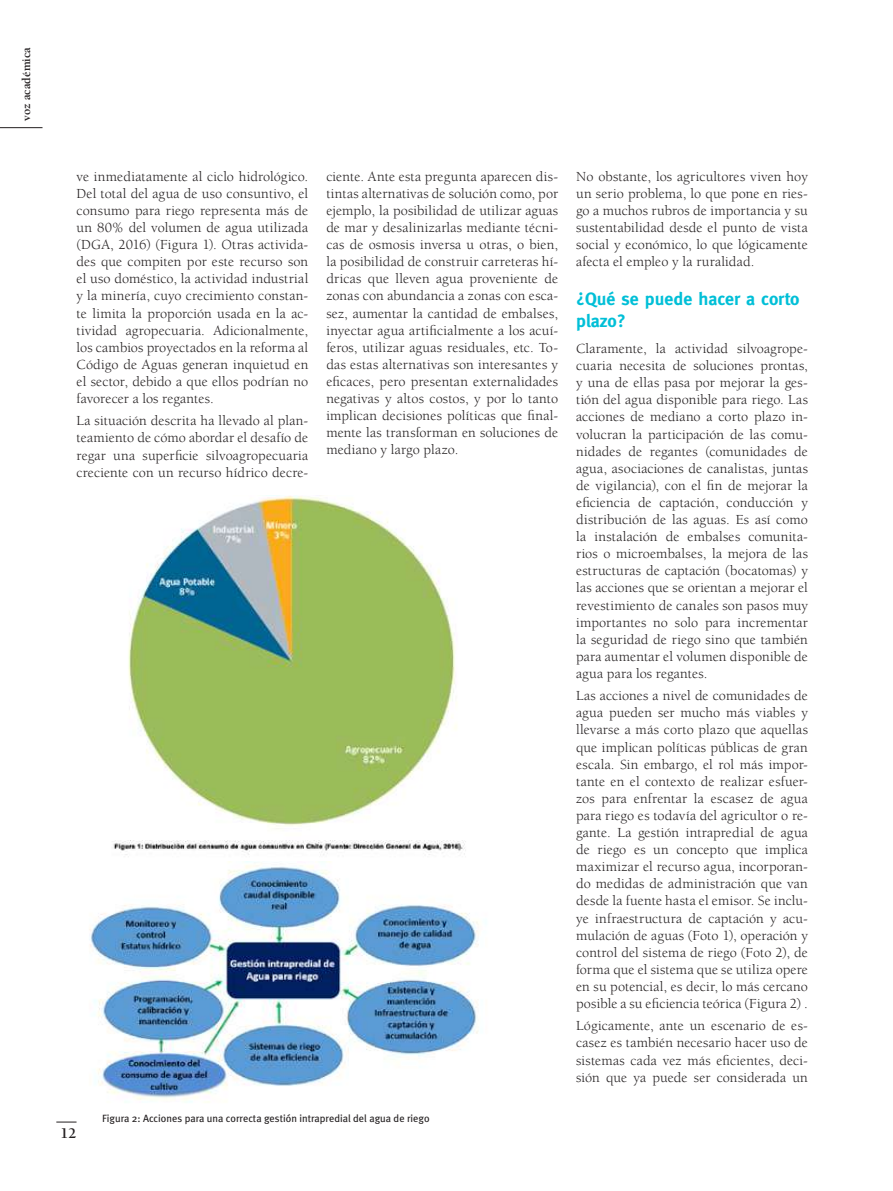
<style>
.page{position:relative;width:893px;height:1191px;background:#fff}
.page>*{position:absolute;margin:0;border:0;box-sizing:border-box;transform-origin:0 0}
.t1{font:700 18px/21.6px "Meta";color:#00bfd7}
.t2{font:700 15px "Berkeley";color:#231f20}
.t3{font:14.25px/17.1px "Berkeley";letter-spacing:.01em;color:#231f20;text-align:justify}
.t4{font:700 12px "Berkeley";color:#231f20}
.t5{font:10.5px "Meta Plus";color:#231f20}
</style>
<div class="page">
<hr style="left:0;top:127px;width:43px;height:1px;background:#231f20">
<svg style="left:56px;top:1121px;width:21px;height:1px"></svg>
<img style="left:113px;top:495px;width:353px;height:360px">
<img style="left:89px;top:861px;width:390px;height:242px">
<p class="t4" style="left:20px;top:121px;width:75px;rotate:-90deg">voz académica</p>
<p class="t3" style="left:77px;top:168px;width:233px">ve inmediatamente al ciclo hidrológico.<br>Del total del agua de uso consuntivo, el consumo para riego representa más de un 80% del volumen de agua utilizada (DGA, 2016) (Figura 1). Otras activida&shy;des que compiten por este recurso son el uso doméstico, la actividad industrial y la minería, cuyo crecimiento constan&shy;te limita la proporción usada en la ac&shy;tividad agropecuaria. Adicionalmente, los cambios proyectados en la reforma al Código de Aguas generan inquietud en el sector, debido a que ellos podrían no favorecer a los regantes.</p>
<p class="t3" style="left:77px;top:412px;width:233px">La situación descrita ha llevado al plan&shy;teamiento de cómo abordar el desafío de regar una superficie silvoagropecuaria creciente con un recurso hídrico decre-</p>
<p class="t3" style="left:326px;top:168px;width:233px">ciente. Ante esta pregunta aparecen dis&shy;tintas alternativas de solución como, por ejemplo, la posibilidad de utilizar aguas de mar y desalinizarlas mediante técni&shy;cas de osmosis inversa u otras, o bien, la posibilidad de construir carreteras hí&shy;dricas que lleven agua proveniente de zonas con abundancia a zonas con esca&shy;sez, aumentar la cantidad de embalses, inyectar agua artificialmente a los acuí&shy;feros, utilizar aguas residuales, etc. To&shy;das estas alternativas son interesantes y eficaces, pero presentan externalidades negativas y altos costos, y por lo tanto implican decisiones políticas que final&shy;mente las transforman en soluciones de mediano y largo plazo.</p>
<p class="t2" style="left:60px;top:1125px;width:18px">12</p>
<p class="t5" style="left:102px;top:1112px;width:329px">Figura 2: Acciones para una correcta gestión intrapredial del agua de riego</p>
<p class="t3" style="left:576px;top:168px;width:233px">No obstante, los agricultores viven hoy un serio problema, lo que pone en ries&shy;go a muchos rubros de importancia y su sustentabilidad desde el punto de vista social y económico, lo que lógicamente afecta el empleo y la ruralidad.</p>
<p class="t1" style="left:576px;top:288px;width:225px">¿Qué se puede hacer a corto plazo?</p>
<p class="t3" style="left:576px;top:340px;width:233px">Claramente, la actividad silvoagrope&shy;cuaria necesita de soluciones prontas, y una de ellas pasa por mejorar la ges&shy;tión del agua disponible para riego. Las acciones de mediano a corto plazo in&shy;volucran la participación de las comu&shy;nidades de regantes (comunidades de agua, asociaciones de canalistas, juntas de vigilancia), con el fin de mejorar la eficiencia de captación, conducción y distribución de las aguas. Es así como la instalación de embalses comunita&shy;rios o microembalses, la mejora de las estructuras de captación (bocatomas) y las acciones que se orientan a mejorar el revestimiento de canales son pasos muy importantes no solo para incrementar la seguridad de riego sino que también para aumentar el volumen disponible de agua para los regantes.</p>
<p class="t3" style="left:576px;top:687px;width:233px">Las acciones a nivel de comunidades de agua pueden ser mucho más viables y llevarse a más corto plazo que aquellas que implican políticas públicas de gran escala. Sin embargo, el rol más impor&shy;tante en el contexto de realizar esfuer&shy;zos para enfrentar la escasez de agua para riego es todavía del agricultor o re&shy;gante. La gestión intrapredial de agua de riego es un concepto que implica maximizar el recurso agua, incorporan&shy;do medidas de administración que van desde la fuente hasta el emisor. Se inclu&shy;ye infraestructura de captación y acu&shy;mulación de aguas (Foto 1), operación y control del sistema de riego (Foto 2), de forma que el sistema que se utiliza opere en su potencial, es decir, lo más cercano posible a su eficiencia teórica (Figura 2) .</p>
<p class="t3" style="left:576px;top:1017px;width:233px">Lógicamente, ante un escenario de es&shy;casez es también necesario hacer uso de sistemas cada vez más eficientes, deci&shy;sión que ya puede ser considerada un</p>
</div>
